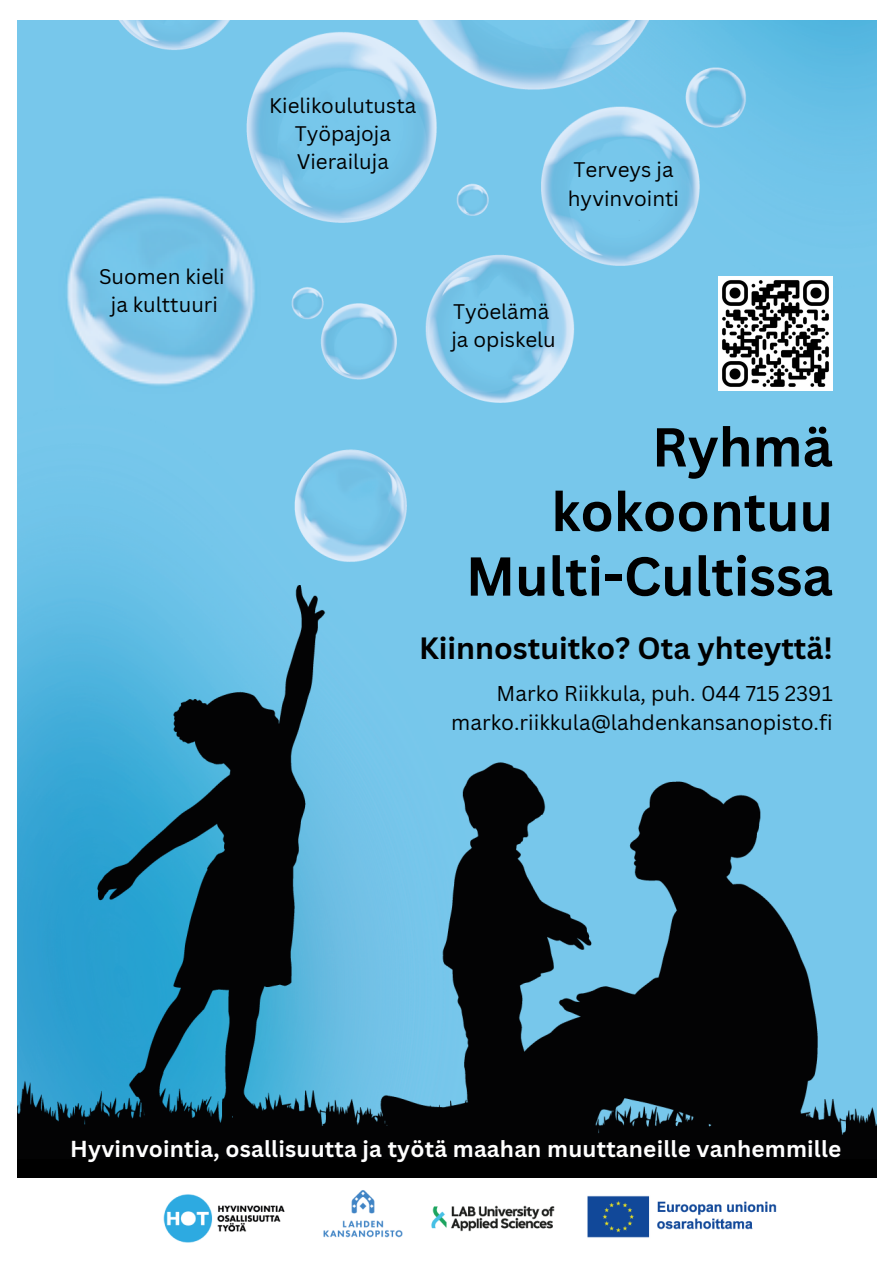
<style>
.page{position:relative;width:894px;height:1264px;background:#fff}
.page>*{position:absolute;margin:0;border:0;box-sizing:border-box;transform-origin:0 0}
.t1{font:700 53.55px/64.5px "Canva Sans";color:#000;text-align:right}
.t2{font:700 30px "Canva Sans";color:#000}
.t3{font:700 22.5px "Canva Sans";letter-spacing:.01em;color:#fff}
.t4{font:20.85px "Canva Sans";color:#000}
.t5{font:20.55px "Canva Sans";color:#000}
</style>
<div class="page">
<img style="left:68px;top:1177px;width:784px;height:66px">
<div style="left:18px;top:1050px;width:858px;height:127px;background:#000"></div>
<img style="left:18px;top:20px;width:858px;height:1115px">
<img style="left:54px;top:186px;width:206px;height:213px">
<img style="left:718px;top:276px;width:114px;height:114px">
<p class="t5" style="left:269px;top:91px;width:148px">Kielikoulutusta</p>
<p class="t5" style="left:294px;top:119px;width:98px">Työpajoja</p>
<p class="t5" style="left:297px;top:147px;width:93px">Vierailuja</p>
<p class="t5" style="left:573px;top:155px;width:101px">Terveys ja</p>
<p class="t5" style="left:567px;top:183px;width:113px">hyvinvointi</p>
<p class="t5" style="left:99px;top:262px;width:127px">Suomen kieli</p>
<p class="t5" style="left:111px;top:290px;width:109px">ja kulttuuri</p>
<p class="t5" style="left:453px;top:297px;width:98px">Työelämä</p>
<p class="t5" style="left:451px;top:325px;width:106px">ja opiskelu</p>
<p class="t1" style="left:465px;top:413px;width:368px">Ryhmä kokoontuu<br>Multi-Cultissa</p>
<p class="t2" style="left:419px;top:626px;width:415px">Kiinnostuitko? Ota yhteyttä!</p>
<p class="t4" style="left:496px;top:678px;width:337px">Marko Riikkula, puh. 044 715 2391</p>
<p class="t4" style="left:451px;top:707px;width:383px">marko.riikkula@lahdenkansanopisto.fi</p>
<p class="t3" style="left:70px;top:1132px;width:772px">Hyvinvointia, osallisuutta ja työtä maahan muuttaneille vanhemmille</p>
</div>
